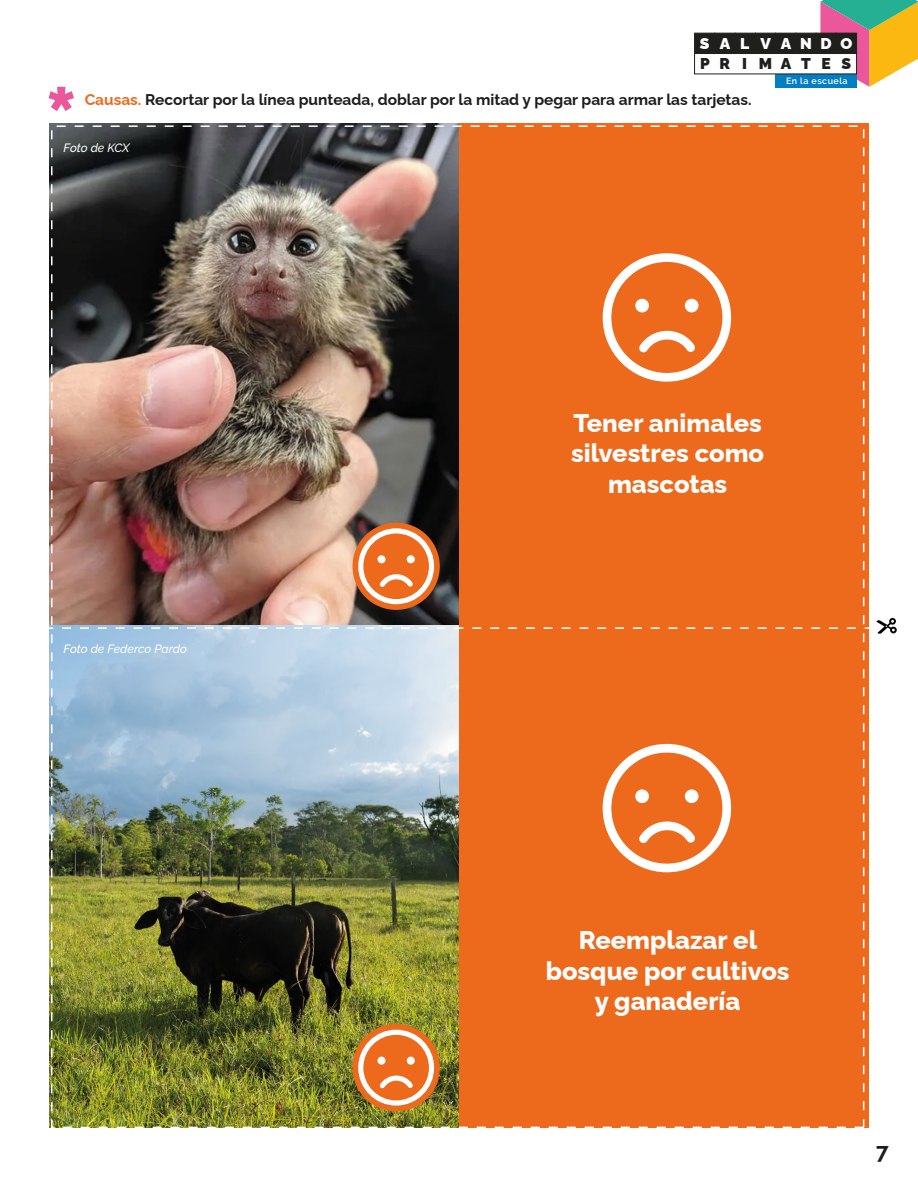
<style>
.page{position:relative;width:918px;height:1188px;background:#fff}
.page>*{position:absolute;margin:0;border:0;box-sizing:border-box;transform-origin:0 0}
.t1{font:800 25.5px/30.6px "Raleway";color:#fff;text-align:center}
.t2{font:700 22.5px "Raleway";color:#1d1d1b}
.t3{font:900 15.6px "Raleway";letter-spacing:.625em;color:#fff}
.t4{font:900 15.6px "Raleway";letter-spacing:.675em;color:#1f1f1c}
.t5{font:700 15.45px "Raleway";color:#1d1d1b}
.t6{font:italic 500 12px "Raleway";letter-spacing:-.005em;color:#fff}
.t7{font:600 9px "Raleway";letter-spacing:.05em;color:#fff}
.s1{color:#ed6a1d}
</style>
<div class="page">
<div style="left:459px;top:123px;width:410px;height:1004px;background:#ed6a1d"></div>
<svg style="left:876px;top:618px;width:21px;height:16px"></svg>
<div style="left:603px;top:253px;width:128px;height:129px;border:9px solid #fff;border-radius:50%"></div>
<div style="left:635px;top:299px;width:14px;height:13px;background:#fff;border-radius:50%"></div>
<div style="left:685px;top:299px;width:14px;height:13px;background:#fff;border-radius:50%"></div>
<svg style="left:639px;top:330px;width:64px;height:30px"></svg>
<div style="left:603px;top:744px;width:128px;height:128px;border:9px solid #fff;border-radius:50%"></div>
<div style="left:635px;top:789px;width:14px;height:14px;background:#fff;border-radius:50%"></div>
<div style="left:685px;top:789px;width:14px;height:14px;background:#fff;border-radius:50%"></div>
<svg style="left:631px;top:821px;width:72px;height:30px"></svg>
<img style="left:49px;top:124px;width:410px;height:1003px">
<svg style="left:353px;top:523px;width:87px;height:87px;background:#ed7b39"></svg>
<div style="left:358px;top:528px;width:76px;height:76px;border:5px solid #fff;border-radius:50%"></div>
<div style="left:377px;top:555px;width:9px;height:8px;background:#fff;border-radius:50%"></div>
<div style="left:407px;top:555px;width:8px;height:8px;background:#fff;border-radius:50%"></div>
<svg style="left:375px;top:572px;width:42px;height:20px"></svg>
<svg style="left:353px;top:1024px;width:87px;height:87px;background:#ee7c39"></svg>
<div style="left:358px;top:1030px;width:76px;height:76px;border:5px solid #fff;border-radius:50%"></div>
<div style="left:377px;top:1057px;width:9px;height:8px;background:#fff;border-radius:50%"></div>
<div style="left:407px;top:1057px;width:8px;height:8px;background:#fff;border-radius:50%"></div>
<svg style="left:375px;top:1073px;width:42px;height:20px"></svg>
<svg style="left:820px;top:0;width:98px;height:87px;background:#c4a96a"></svg>
<div style="left:776px;top:74px;width:81px;height:14px;background:#047ec2"></div>
<div style="left:694px;top:33px;width:21px;height:21px;background:#1f1f1c;border:1px solid #1f1f1c"></div>
<div style="left:714px;top:33px;width:21px;height:21px;background:#1f1f1c;border:1px solid #1f1f1c"></div>
<div style="left:735px;top:33px;width:21px;height:21px;background:#1f1f1c;border:1px solid #1f1f1c"></div>
<div style="left:755px;top:33px;width:21px;height:21px;background:#1f1f1c;border:1px solid #1f1f1c"></div>
<div style="left:775px;top:33px;width:21px;height:21px;background:#1f1f1c;border:1px solid #1f1f1c"></div>
<div style="left:795px;top:33px;width:21px;height:21px;background:#1f1f1c;border:1px solid #1f1f1c"></div>
<div style="left:816px;top:33px;width:21px;height:21px;background:#1f1f1c"></div>
<div style="left:836px;top:33px;width:21px;height:21px;background:#1f1f1c"></div>
<div style="left:694px;top:53px;width:163px;height:21px;background:#fff;border:1px solid #1f1f1c"></div>
<svg style="left:62px;top:627px;width:807px;height:2px"></svg>
<svg style="left:48px;top:86px;width:26px;height:25px"></svg>
<p class="t3" style="left:700px;top:31px;width:154px">SALVANDO</p>
<p class="t4" style="left:700px;top:51px;width:153px">PRIMATES</p>
<p class="t5" style="left:85px;top:87px;width:668px"><span class="s1">Causas.</span> Recortar por la línea punteada, doblar por la mitad y pegar para armar las tarjetas.</p>
<p class="t7" style="left:786px;top:76px;width:63px">En la escuela</p>
<p class="t6" style="left:64px;top:140px;width:68px">Foto de KCX</p>
<p class="t6" style="left:64px;top:642px;width:125px">Foto de Federco Pardo</p>
<h1 class="t1" style="left:571px;top:405px;width:195px">Tener animales silvestres como mascotas</h1>
<h1 class="t1" style="left:546px;top:922px;width:245px">Reemplazar el bosque por cultivos y ganadería</h1>
<h2 class="t2" style="left:876px;top:1133px;width:14px">7</h2>
</div>
